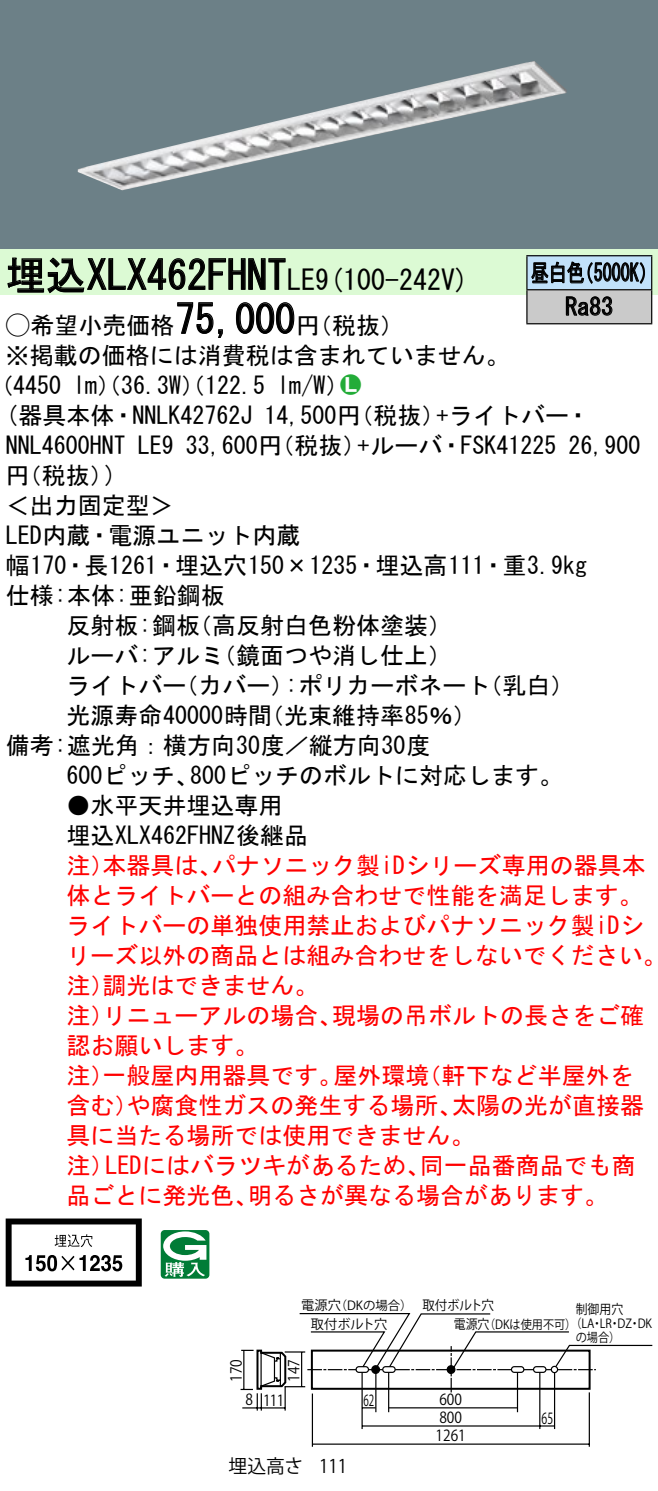
<style>
.page{position:relative;width:658px;height:1491px;background:#fff}
.page>*{position:absolute;margin:0;border:0;box-sizing:border-box;transform-origin:0 0}
.t1{font:40px "MS Gothic";color:#000}
.t2{font:28px "MS Gothic";color:#000}
.t3{font:24px/30px "MS Gothic";color:#000}
.t4{font:24px/30px "MS Gothic";color:#f00}
.t5{font:24px/34px "MS Gothic";color:#000;scale:.75 1}
.t6{font:24px "Ford Classification 1";color:#23ac38}
.t7{font:18.8px "Gothic BBB Pro Medium 90 msp RKSJ H";color:#000}
.t8{font:18.8px "Gothic BBB Pro Medium 90 msp RKSJ H";color:#000;scale:.9 1}
.t9{font:15.2px "Gothic BBB Pro Medium 90 msp RKSJ H";color:#000;scale:.9 1}
.t10{font:15.2px "Gothic BBB Pro Medium 90 msp RKSJ H";color:#000;scale:.65 1}
.t11{font:15.2px "Gothic BBB Pro Medium 90 msp RKSJ H";color:#000;scale:.7 1}
.t12{font:13.2px "Gothic BBB Pro Medium 90 msp RKSJ H";color:#000}
.t13{font:13.2px "Gothic BBB Pro Medium 90 msp RKSJ H";color:#000;scale:.9 1}
.t14{font:13.2px "Gothic BBB Pro Medium 90 msp RKSJ H";color:#000;scale:.95 1}
.t15{font:12.4px/14px "Gothic BBB Pro Medium 90 msp RKSJ H";color:#000;scale:.9 1}
.t16{font:12.4px "Gothic BBB Pro Medium 90 msp RKSJ H";color:#000}
.s1{font-size:28px}
.s2{font-family:"Ford Classification 1"}
.s3{color:#fff}
</style>
<div class="page">
<div style="left:0;top:0;width:658px;height:249px;background:#6c8087"></div>
<img style="left:78px;top:61px;width:488px;height:129px">
<div style="left:0;top:249px;width:658px;height:46px;background:#dcfad4"></div>
<svg style="left:7px;top:257px;width:279px;height:37px"></svg>
<svg style="left:177px;top:302px;width:46px;height:36px"></svg>
<svg style="left:236px;top:302px;width:59px;height:32px"></svg>
<svg style="left:6px;top:1218px;width:136px;height:68px"></svg>
<svg style="left:161px;top:1230px;width:48px;height:49px"></svg>
<div style="left:527px;top:256px;width:124px;height:34px;background:#c1e1fa"></div>
<div style="left:527px;top:290px;width:124px;height:34px;background:#cacaca"></div>
<hr style="left:526px;top:255px;width:126px;height:1px;background:#000">
<hr style="left:526px;top:256px;width:1px;height:33px;background:#000">
<hr style="left:651px;top:256px;width:1px;height:33px;background:#000">
<hr style="left:526px;top:289px;width:126px;height:1px;background:#000">
<hr style="left:526px;top:290px;width:1px;height:33px;background:#000">
<hr style="left:651px;top:290px;width:1px;height:33px;background:#000">
<hr style="left:526px;top:323px;width:126px;height:1px;background:#000">
<svg style="left:531px;top:261px;width:114px;height:23px"></svg>
<svg style="left:565px;top:296px;width:47px;height:20px"></svg>
<hr style="left:588px;top:1392px;width:2px;height:55px;background:#000">
<hr style="left:312px;top:1393px;width:1px;height:54px;background:#000">
<hr style="left:362px;top:1425px;width:192px;height:2px;background:#000">
<hr style="left:312px;top:1443px;width:277px;height:2px;background:#000">
<hr style="left:539px;top:1372px;width:1px;height:57px;background:#000">
<hr style="left:361px;top:1372px;width:2px;height:57px;background:#000">
<hr style="left:375px;top:1373px;width:1px;height:39px;background:#000">
<hr style="left:388px;top:1372px;width:1px;height:40px;background:#000">
<hr style="left:517px;top:1372px;width:1px;height:40px;background:#000">
<hr style="left:554px;top:1373px;width:1px;height:56px;background:#000">
<svg style="left:240px;top:1313px;width:412px;height:98px"></svg>
<h1 class="t1" style="left:6px;top:255px;width:311px">埋込XLX462FHNT<span class="s1">LE</span></h1>
<p class="t3" style="left:296px;top:310px;width:109px">（円税抜(</p>
<p class="t2" style="left:315px;top:265px;width:155px">(9 100-242 (V</p>
<h1 class="t1" style="left:175px;top:299px;width:121px">75,000</h1>
<p class="t3" style="left:6px;top:310px;width:505px"><span class="s2">A</span>希望小売価格<br>※掲載の価格には消費税は含まれていません。</p>
<p class="t6" style="left:340px;top:372px;width:22px">2<span class="s3">7</span></p>
<p class="t3" style="left:277px;top:370px;width:73px">l m (W/</p>
<p class="t3" style="left:-11px;top:370px;width:74px">（4450</p>
<p class="t3" style="left:73px;top:370px;width:193px">lm）（36.3 ）（W 122.5</p>
<p class="t5" style="left:565px;top:256px;width:65px;text-indent:-34px">昼白色<br>Ra83</p>
<p class="t5" style="left:575px;top:256px;width:109px">（5000 (K</p>
<p class="t3" style="left:6px;top:400px;width:248px">(器具本体・NNLK42762J</p>
<p class="t3" style="left:436px;top:400px;width:155px">+ライトバー・</p>
<p class="t3" style="left:264px;top:400px;width:182px">14,500 （円税抜）</p>
<p class="t3" style="left:357px;top:430px;width:200px">+ルーバ・FSK41225</p>
<p class="t3" style="left:186px;top:430px;width:182px">33,600 （円税抜）</p>
<p class="t3" style="left:105px;top:430px;width:22px;text-indent:-99px">NNL4600HNT (</p>
<p class="t3" style="left:138px;top:430px;width:37px">LE9</p>
<p class="t3" style="left:568px;top:430px;width:73px">26,900</p>
<p class="t3" style="left:6px;top:460px;width:109px">（円税抜(</p>
<p class="t3" style="left:6px;top:490px;width:170px">＜出力固定型&lt;</p>
<p class="t3" style="left:6px;top:520px;width:296px">LED内蔵・電源ユニット内蔵</p>
<p class="t3" style="left:6px;top:550px;width:583px">幅170・長1261・埋込穴150×1235・埋込高111・重3.9kg</p>
<p class="t3" style="left:6px;top:580px;width:220px">仕様:本体:亜鉛鋼板</p>
<p class="t3" style="left:188px;top:610px;width:265px">（高反射白色粉体塗装(</p>
<p class="t3" style="left:66px;top:610px;width:135px">反射板:鋼板</p>
<p class="t3" style="left:66px;top:640px;width:159px">ルーバ:アルミ</p>
<p class="t3" style="left:212px;top:640px;width:241px">（鏡面つや消し仕上(</p>
<p class="t3" style="left:66px;top:670px;width:122px">ライトバー</p>
<p class="t3" style="left:174px;top:670px;width:121px">（カバー）</p>
<p class="t3" style="left:285px;top:670px;width:206px">:ポリカーボネート</p>
<p class="t3" style="left:478px;top:670px;width:97px">（乳白(</p>
<p class="t3" style="left:66px;top:700px;width:207px">光源寿命40000時間</p>
<p class="t3" style="left:6px;top:730px;width:426px">備考:遮光角：横方向30度／縦方向30度</p>
<p class="t3" style="left:190px;top:760px;width:374px">800ピッチのボルトに対応します。</p>
<p class="t3" style="left:260px;top:700px;width:218px">（光束維持率85％(</p>
<p class="t3" style="left:66px;top:760px;width:134px">600ピッチ、</p>
<p class="t3" style="left:66px;top:790px;width:243px">●水平天井埋込専用埋込XLX462FHNZ後継品</p>
<p class="t4" style="left:212px;top:850px;width:435px">パナソニック製iDシリーズ専用の器具本</p>
<p class="t4" style="left:66px;top:850px;width:49px">注）</p>
<p class="t4" style="left:66px;top:880px;width:577px">体とライトバーとの組み合わせで性能を満足します。</p>
<p class="t4" style="left:66px;top:910px;width:579px">ライトバーの単独使用禁止およびパナソニック製iDシ</p>
<p class="t4" style="left:66px;top:940px;width:601px">リーズ以外の商品とは組み合わせをしないでください。</p>
<p class="t4" style="left:102px;top:970px;width:217px">調光はできません。</p>
<p class="t4" style="left:102px;top:850px;width:121px">本器具は、</p>
<p class="t4" style="left:66px;top:970px;width:49px">注）</p>
<p class="t4" style="left:332px;top:1000px;width:314px">現場の吊ボルトの長さをご確</p>
<p class="t4" style="left:66px;top:1000px;width:193px">注）<br>認お願いします。</p>
<p class="t4" style="left:102px;top:1000px;width:241px">リニューアルの場合、</p>
<p class="t4" style="left:102px;top:1060px;width:241px">一般屋内用器具です。</p>
<p class="t4" style="left:333px;top:1060px;width:97px">屋外環境</p>
<p class="t4" style="left:417px;top:1060px;width:217px">（軒下など半屋外を</p>
<p class="t4" style="left:66px;top:1060px;width:49px">注）</p>
<p class="t4" style="left:126px;top:1090px;width:337px">や腐食性ガスの発生する場所、</p>
<p class="t4" style="left:452px;top:1090px;width:194px">太陽の光が直接器</p>
<p class="t4" style="left:66px;top:1090px;width:73px">含む）</p>
<p class="t4" style="left:66px;top:1120px;width:409px">具に当たる場所では使用できません。</p>
<p class="t4" style="left:420px;top:1150px;width:217px">同一品番商品でも商</p>
<p class="t4" style="left:105px;top:1150px;width:326px">LEDにはバラツキがあるため、</p>
<p class="t4" style="left:66px;top:1150px;width:49px">注）</p>
<p class="t4" style="left:66px;top:1180px;width:193px">品ごとに発光色、</p>
<p class="t4" style="left:248px;top:1180px;width:362px">明るさが異なる場合があります。</p>
<p class="t12" style="left:301px;top:1297px;width:41px">電源穴</p>
<p class="t16" style="left:335px;top:1298px;width:79px">（DKの場合）</p>
<p class="t9" style="left:228px;top:1382px;width:27px;rotate:-90deg">170</p>
<p class="t9" style="left:245px;top:1391px;width:10px">8</p>
<p class="t12" style="left:311px;top:1316px;width:78px">取付ボルト穴</p>
<p class="t9" style="left:285px;top:1382px;width:27px;rotate:-90deg">147</p>
<p class="t9" style="left:263px;top:1392px;width:25px">111</p>
<p class="t10" style="left:363px;top:1392px;width:18px">62</p>
<p class="t7" style="left:228px;top:1455px;width:76px">埋込高さ</p>
<p class="t8" style="left:319px;top:1456px;width:33px">111</p>
<p class="t14" style="left:422px;top:1297px;width:77px">取付ボルト穴</p>
<p class="t13" style="left:575px;top:1302px;width:54px">制御用穴</p>
<p class="t15" style="left:575px;top:1317px;width:51px;text-indent:-5px">（<br>の場合(</p>
<p class="t13" style="left:454px;top:1316px;width:41px">電源穴</p>
<p class="t15" style="left:617px;top:1317px;width:18px">DZ</p>
<p class="t15" style="left:637px;top:1317px;width:18px">DK</p>
<p class="t15" style="left:484px;top:1317px;width:143px">（DKは使用不可( LA LR</p>
<p class="t15" style="left:591px;top:1317px;width:14px">・</p>
<p class="t15" style="left:609px;top:1317px;width:14px">・</p>
<p class="t15" style="left:629px;top:1317px;width:14px">・</p>
<p class="t9" style="left:439px;top:1391px;width:27px">600</p>
<p class="t9" style="left:439px;top:1409px;width:27px">800</p>
<p class="t9" style="left:435px;top:1427px;width:35px">1261</p>
<p class="t11" style="left:541px;top:1410px;width:18px">65</p>
</div>
